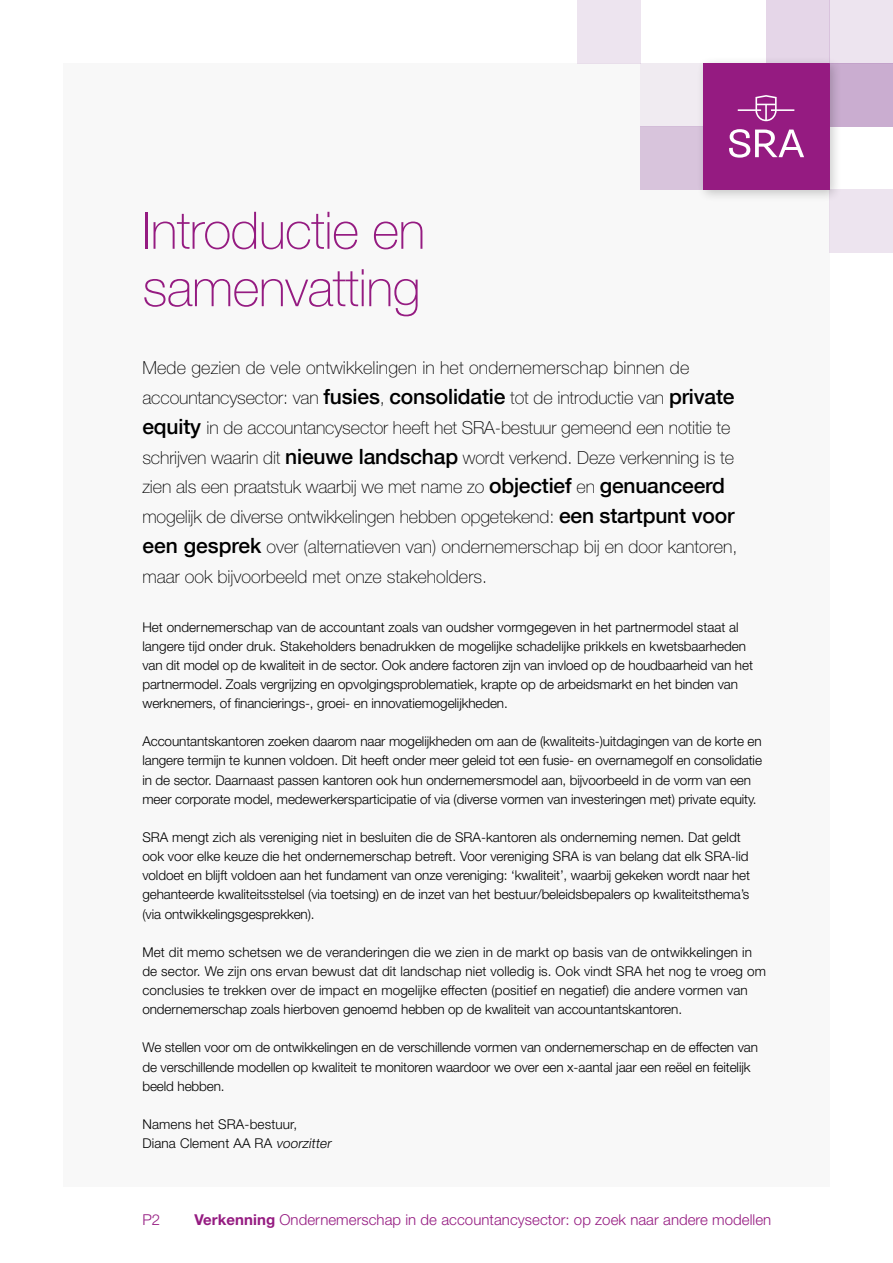
<style>
.page{position:relative;width:893px;height:1263px;background:#fff}
.page>*{position:absolute;margin:0;border:0;box-sizing:border-box;transform-origin:0 0}
.t1{font:100 51.75px/57.4px "Helvetica Neue LT Std";letter-spacing:-.01em;color:#951b81}
.t2{font:100 18px/29.7px "Helvetica Neue LT Std";letter-spacing:-.01em;color:#000}
.t3{font:300 15px "Helvetica Neue LT Std";letter-spacing:.005em;color:#951b81}
.t4{font:300 13.5px/19.2px "Helvetica Neue LT Std";letter-spacing:-.01em;color:#000}
.t5{font:300 13.5px/19.2px "Helvetica Neue LT Std";letter-spacing:.01em;color:#000}
.s1{font-family:"Helvetica Neue LT Com";font-weight:500;font-size:21px}
.s2{font-style:italic}
.s3{font-weight:700}
</style>
<div class="page">
<div style="left:63px;top:63px;width:767px;height:1123px;background:#f8f8f8"></div>
<div style="left:767px;top:0;width:63px;height:63px;background:#e5d6e8"></div>
<div style="left:640px;top:63px;width:63px;height:63px;background:#f0ebf1"></div>
<div style="left:830px;top:189px;width:63px;height:64px;background:#ede4ef"></div>
<div style="left:830px;top:63px;width:63px;height:63px;background:#caadd0"></div>
<div style="left:577px;top:0;width:63px;height:63px;background:#ede4ef"></div>
<div style="left:640px;top:126px;width:63px;height:63px;background:#d8c4dc"></div>
<div style="left:697px;top:56px;width:146px;height:147px;background:#000;opacity:.2"></div>
<div style="left:703px;top:63px;width:127px;height:126px;background:#951b81"></div>
<svg style="left:738px;top:95px;width:56px;height:26px"></svg>
<svg style="left:729px;top:129px;width:75px;height:29px"></svg>
<div style="left:830px;top:0;width:63px;height:63px;background:#ede4ef"></div>
<h1 class="t1" style="left:142px;top:202px;width:284px">Introductie en samenvatting</h1>
<p class="t2" style="left:142px;top:353px;width:597px">Mede gezien de vele ontwikkelingen in het ondernemerschap binnen de accountancysector: van <span class="s1">fusies</span>, <span class="s1">consolidatie</span> tot de introductie van <span class="s1">private equity</span> in de accountancysector heeft het SRA-bestuur gemeend een notitie te schrijven waarin dit <span class="s1">nieuwe landschap</span> wordt verkend. Deze verkenning is te zien als een praatstuk waarbij we met name zo <span class="s1">objectief</span> en <span class="s1">genuanceerd </span>mogelijk de diverse ontwikkelingen hebben opgetekend: <span class="s1">een startpunt voor een gesprek</span> over (alternatieven van) ondernemerschap bij en door kantoren, maar ook bijvoorbeeld met onze stakeholders.</p>
<p class="t4" style="left:142px;top:617px;width:612px">Het ondernemerschap van de accountant zoals van oudsher vormgegeven in het partnermodel staat al langere tijd onder druk. Stakeholders benadrukken de mogelijke schadelijke prikkels en kwetsbaarheden van dit model op de kwaliteit in de sector. Ook andere factoren zijn van invloed op de houdbaarheid van het partnermodel. Zoals vergrijzing en opvolgingsproblematiek, krapte op de arbeidsmarkt en het binden van werknemers, of financierings-, groei- en innovatiemogelijkheden.</p>
<p class="t4" style="left:142px;top:732px;width:621px">Accountantskantoren zoeken daarom naar mogelijkheden om aan de (kwaliteits-)uitdagingen van de korte en langere termijn te kunnen voldoen. Dit heeft onder meer geleid tot een fusie- en overnamegolf en consolidatie in de sector. Daarnaast passen kantoren ook hun ondernemersmodel aan, bijvoorbeeld in de vorm van een meer corporate model, medewerkersparticipatie of via (diverse vormen van investeringen met) private equity.</p>
<p class="t4" style="left:142px;top:827px;width:609px">SRA mengt zich als vereniging niet in besluiten die de SRA-kantoren als onderneming nemen. Dat geldt ook voor elke keuze die het ondernemerschap betreft. Voor vereniging SRA is van belang dat elk SRA-lid voldoet en blijft voldoen aan het fundament van onze vereniging: ‘kwaliteit’, waarbij gekeken wordt naar het gehanteerde kwaliteitsstelsel (via toetsing) en de inzet van het bestuur/beleidsbepalers op kwaliteitsthema’s (via ontwikkelingsgesprekken).</p>
<p class="t5" style="left:142px;top:942px;width:625px">Met dit memo schetsen we de veranderingen die we zien in de markt op basis van de ontwikkelingen in de sector. We zijn ons ervan bewust dat dit landschap niet volledig is. Ook vindt SRA het nog te vroeg om conclusies te trekken over de impact en mogelijke effecten (positief en negatief) die andere vormen van ondernemerschap zoals hierboven genoemd hebben op de kwaliteit van accountantskantoren.</p>
<p class="t4" style="left:142px;top:1038px;width:617px">We stellen voor om de ontwikkelingen en de verschillende vormen van ondernemerschap en de effecten van de verschillende modellen op kwaliteit te monitoren waardoor we over een x-aantal jaar een reëel en feitelijk beeld hebben.</p>
<p class="t5" style="left:142px;top:1114px;width:192px">Namens het SRA-bestuur,<br>Diana Clement AA RA <span class="s2">voorzitter</span></p>
<p class="t3" style="left:142px;top:1210px;width:19px">P2</p>
<p class="t3" style="left:195px;top:1210px;width:578px"><span class="s3">Verkenning</span> Ondernemerschap in de accountancysector: op zoek naar andere modellen</p>
</div>
